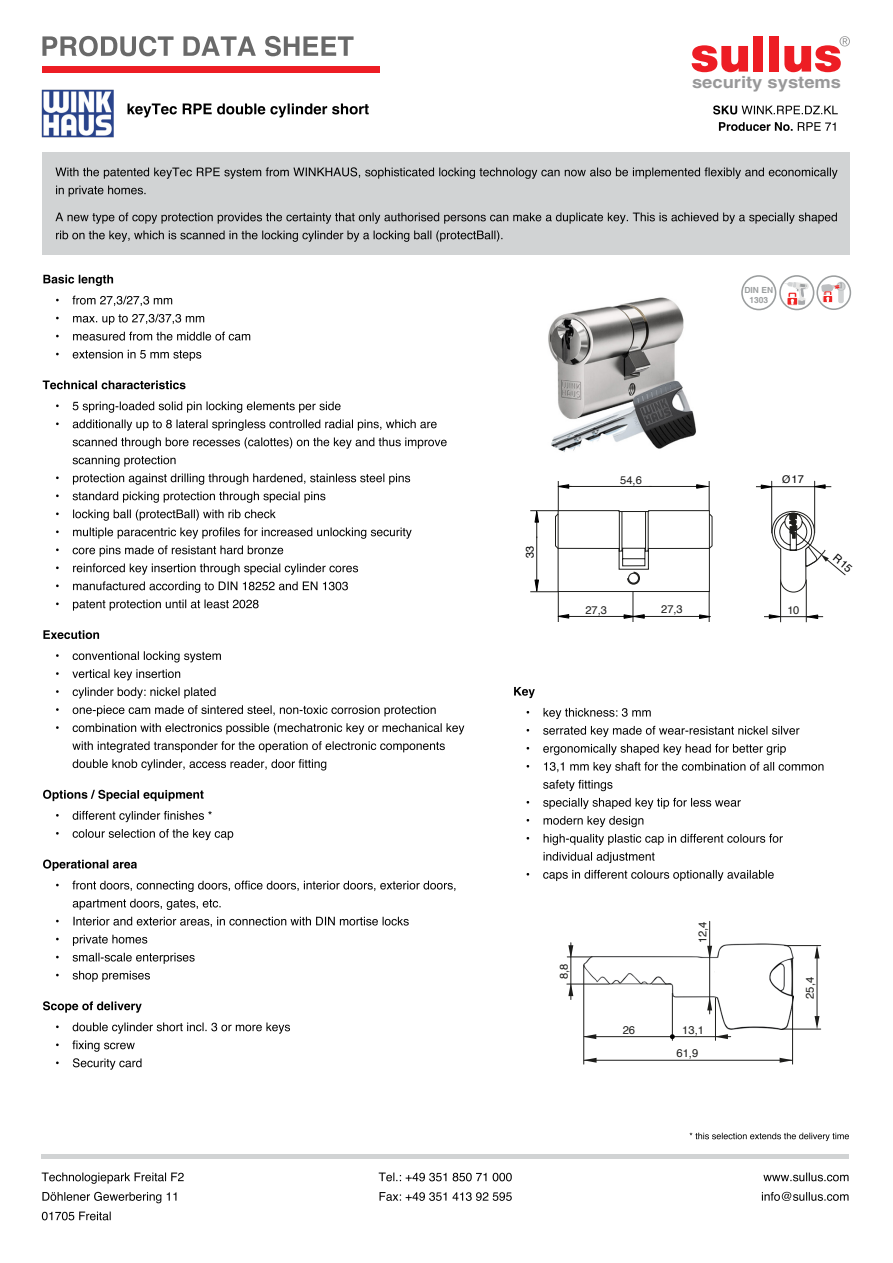
<style>
.page{position:relative;width:893px;height:1263px;background:#fff}
.page>*{position:absolute;margin:0;border:0;box-sizing:border-box;transform-origin:0 0}
.t1{font:700 16.65px "Helvetica";color:#989899;scale:1.1 1}
.t2{font:11.25px "Helvetica";color:#1d1d1b}
.t3{font:11.1px "Helvetica";color:#1d1d1b}
.t4{font:11.1px "Helvetica";color:#000}
.t5{font:700 8.4px/10.1px "Helvetica";color:#9b9e9f;text-align:center}
.s1{font-size:10.5px}
</style>
<div class="page">
<svg style="left:762px;top:1192px;width:86px;height:9px"></svg>
<svg style="left:763px;top:1172px;width:85px;height:9px"></svg>
<svg style="left:380px;top:1192px;width:132px;height:9px"></svg>
<svg style="left:379px;top:1172px;width:133px;height:9px"></svg>
<svg style="left:42px;top:1211px;width:69px;height:9px"></svg>
<svg style="left:42px;top:1192px;width:134px;height:11px"></svg>
<svg style="left:42px;top:1172px;width:142px;height:12px"></svg>
<hr style="left:41px;top:1154px;width:808px;height:4px;background:#d1d3d4">
<div style="left:43px;top:152px;width:807px;height:102px;background:#d1d3d4"></div>
<div style="left:42px;top:66px;width:337px;height:6px;background:#ed1d24"></div>
<svg style="left:128px;top:103px;width:241px;height:14px"></svg>
<svg style="left:56px;top:1058px;width:86px;height:12px"></svg>
<svg style="left:56px;top:1040px;width:79px;height:12px"></svg>
<svg style="left:56px;top:1022px;width:234px;height:12px"></svg>
<svg style="left:43px;top:1001px;width:99px;height:12px"></svg>
<svg style="left:56px;top:971px;width:94px;height:11px"></svg>
<svg style="left:56px;top:953px;width:139px;height:11px"></svg>
<svg style="left:56px;top:935px;width:91px;height:11px"></svg>
<svg style="left:56px;top:917px;width:353px;height:10px"></svg>
<svg style="left:73px;top:899px;width:148px;height:11px"></svg>
<svg style="left:56px;top:881px;width:399px;height:11px"></svg>
<svg style="left:43px;top:859px;width:94px;height:12px"></svg>
<svg style="left:56px;top:829px;width:177px;height:11px"></svg>
<svg style="left:56px;top:811px;width:156px;height:11px"></svg>
<svg style="left:43px;top:790px;width:161px;height:11px"></svg>
<svg style="left:73px;top:759px;width:253px;height:11px"></svg>
<svg style="left:72px;top:741px;width:373px;height:11px"></svg>
<svg style="left:56px;top:723px;width:408px;height:11px"></svg>
<svg style="left:56px;top:705px;width:380px;height:11px"></svg>
<svg style="left:56px;top:687px;width:160px;height:11px"></svg>
<svg style="left:56px;top:669px;width:124px;height:11px"></svg>
<svg style="left:56px;top:651px;width:165px;height:11px"></svg>
<svg style="left:43px;top:630px;width:56px;height:9px"></svg>
<svg style="left:56px;top:599px;width:203px;height:12px"></svg>
<svg style="left:56px;top:581px;width:292px;height:12px"></svg>
<svg style="left:56px;top:563px;width:302px;height:12px"></svg>
<svg style="left:56px;top:545px;width:227px;height:12px"></svg>
<svg style="left:56px;top:527px;width:356px;height:12px"></svg>
<svg style="left:56px;top:509px;width:220px;height:12px"></svg>
<svg style="left:56px;top:491px;width:269px;height:12px"></svg>
<svg style="left:56px;top:473px;width:354px;height:12px"></svg>
<svg style="left:73px;top:455px;width:103px;height:12px"></svg>
<svg style="left:73px;top:437px;width:374px;height:12px"></svg>
<svg style="left:56px;top:419px;width:381px;height:12px"></svg>
<svg style="left:56px;top:401px;width:285px;height:12px"></svg>
<svg style="left:43px;top:380px;width:142px;height:9px"></svg>
<svg style="left:56px;top:350px;width:145px;height:11px"></svg>
<svg style="left:56px;top:332px;width:194px;height:9px"></svg>
<svg style="left:56px;top:314px;width:148px;height:11px"></svg>
<svg style="left:56px;top:296px;width:116px;height:10px"></svg>
<svg style="left:43px;top:275px;width:70px;height:11px"></svg>
<img style="left:548px;top:297px;width:148px;height:155px">
<img style="left:42px;top:89px;width:72px;height:48px">
<svg style="left:719px;top:122px;width:117px;height:9px"></svg>
<svg style="left:713px;top:105px;width:125px;height:9px"></svg>
<hr style="left:558px;top:591px;width:1px;height:31px;background:#1d1d1b">
<hr style="left:709px;top:591px;width:1px;height:31px;background:#1d1d1b">
<hr style="left:558px;top:616px;width:151px;height:1px;background:#1d1d1b">
<hr style="left:633px;top:591px;width:1px;height:31px;background:#1d1d1b">
<svg style="left:557px;top:614px;width:12px;height:5px"></svg>
<svg style="left:699px;top:614px;width:12px;height:5px"></svg>
<svg style="left:623px;top:614px;width:22px;height:5px"></svg>
<div style="left:816px;top:275px;width:35px;height:35px;border:2px solid #9b9e9f;border-radius:50%"></div>
<div style="left:836px;top:282px;width:10px;height:9px;background:#dddedf;border-radius:50%"></div>
<svg style="left:821px;top:282px;width:24px;height:21px"></svg>
<div style="left:779px;top:275px;width:35px;height:35px;border:2px solid #9b9e9f;border-radius:50%"></div>
<svg style="left:784px;top:282px;width:25px;height:23px"></svg>
<div style="left:741px;top:275px;width:35px;height:35px;border:2px solid #9b9e9f;border-radius:50%"></div>
<hr style="left:806px;top:580px;width:1px;height:42px;background:#1d1d1b">
<hr style="left:780px;top:580px;width:1px;height:42px;background:#1d1d1b">
<hr style="left:756px;top:486px;width:75px;height:1px;background:#1d1d1b">
<hr style="left:764px;top:616px;width:59px;height:1px;background:#1d1d1b">
<hr style="left:814px;top:481px;width:1px;height:52px;background:#1d1d1b">
<hr style="left:771px;top:481px;width:1px;height:52px;background:#1d1d1b">
<svg style="left:768px;top:614px;width:13px;height:5px"></svg>
<svg style="left:806px;top:614px;width:12px;height:5px"></svg>
<svg style="left:760px;top:484px;width:13px;height:5px"></svg>
<svg style="left:814px;top:484px;width:12px;height:5px"></svg>
<svg style="left:692px;top:45px;width:56px;height:27px"></svg>
<div style="left:754px;top:36px;width:9px;height:36px;background:#ed1d24"></div>
<div style="left:769px;top:36px;width:10px;height:36px;background:#ed1d24"></div>
<svg style="left:784px;top:36px;width:66px;height:36px"></svg>
<svg style="left:690px;top:1133px;width:159px;height:8px"></svg>
<svg style="left:56px;top:230px;width:446px;height:12px"></svg>
<svg style="left:55px;top:212px;width:782px;height:12px"></svg>
<svg style="left:56px;top:186px;width:90px;height:11px"></svg>
<svg style="left:55px;top:167px;width:783px;height:12px"></svg>
<svg style="left:527px;top:870px;width:247px;height:11px"></svg>
<svg style="left:544px;top:852px;width:111px;height:11px"></svg>
<svg style="left:527px;top:834px;width:256px;height:11px"></svg>
<svg style="left:527px;top:816px;width:116px;height:11px"></svg>
<svg style="left:527px;top:798px;width:214px;height:11px"></svg>
<svg style="left:543px;top:780px;width:69px;height:11px"></svg>
<svg style="left:527px;top:762px;width:296px;height:11px"></svg>
<svg style="left:527px;top:744px;width:259px;height:11px"></svg>
<svg style="left:527px;top:726px;width:272px;height:11px"></svg>
<svg style="left:527px;top:708px;width:124px;height:11px"></svg>
<svg style="left:514px;top:687px;width:21px;height:11px"></svg>
<img style="left:583px;top:943px;width:211px;height:87px">
<hr style="left:583px;top:965px;width:1px;height:99px;background:#1d1d1b">
<hr style="left:792px;top:958px;width:1px;height:106px;background:#1d1d1b">
<svg style="left:583px;top:1058px;width:210px;height:5px"></svg>
<hr style="left:584px;top:1036px;width:147px;height:1px;background:#1d1d1b">
<svg style="left:765px;top:1015px;width:8px;height:3px"></svg>
<svg style="left:783px;top:949px;width:5px;height:4px"></svg>
<hr style="left:715px;top:998px;width:1px;height:42px;background:#1d1d1b">
<hr style="left:672px;top:993px;width:1px;height:47px;background:#1d1d1b">
<hr style="left:782px;top:1029px;width:39px;height:1px;background:#1d1d1b">
<hr style="left:785px;top:945px;width:36px;height:1px;background:#1d1d1b">
<hr style="left:567px;top:984px;width:104px;height:1px;background:#1d1d1b">
<hr style="left:570px;top:943px;width:1px;height:56px;background:#1d1d1b">
<hr style="left:817px;top:949px;width:1px;height:75px;background:#1d1d1b">
<hr style="left:709px;top:921px;width:1px;height:93px;background:#1d1d1b">
<svg style="left:583px;top:1034px;width:13px;height:5px"></svg>
<svg style="left:716px;top:1034px;width:12px;height:5px"></svg>
<svg style="left:670px;top:1034px;width:5px;height:5px"></svg>
<svg style="left:815px;top:945px;width:4px;height:13px"></svg>
<svg style="left:815px;top:1016px;width:4px;height:13px"></svg>
<svg style="left:707px;top:997px;width:5px;height:13px"></svg>
<svg style="left:707px;top:946px;width:5px;height:13px"></svg>
<svg style="left:568px;top:983px;width:5px;height:13px"></svg>
<svg style="left:567px;top:945px;width:25px;height:13px"></svg>
<svg style="left:607px;top:984px;width:45px;height:6px"></svg>
<svg style="left:42px;top:36px;width:312px;height:20px"></svg>
<svg style="left:530px;top:481px;width:183px;height:111px"></svg>
<svg style="left:771px;top:511px;width:75px;height:82px"></svg>
<h1 class="t1" style="left:692px;top:72px;width:137px">security systems</h1>
<p class="t5" style="left:745px;top:285px;width:30px">DIN EN<br>1303</p>
<p class="t3" style="left:620px;top:473px;width:23px">54,6</p>
<p class="t3" style="left:585px;top:603px;width:23px">27,3</p>
<p class="t3" style="left:661px;top:602px;width:23px">27,3</p>
<p class="t4" style="left:782px;top:473px;width:23px"><span class="s1">Ø</span>17</p>
<p class="t3" style="left:787px;top:603px;width:13px">10</p>
<p class="t2" style="left:557px;top:979px;width:17px;rotate:-90deg">8,8</p>
<p class="t2" style="left:695px;top:943px;width:23px;rotate:-90deg">12,4</p>
<p class="t2" style="left:623px;top:1023px;width:14px">26</p>
<p class="t2" style="left:682px;top:1023px;width:23px">13,1</p>
<p class="t2" style="left:676px;top:1046px;width:23px">61,9</p>
<p class="t2" style="left:803px;top:999px;width:23px;rotate:-90deg">25,4</p>
</div>
